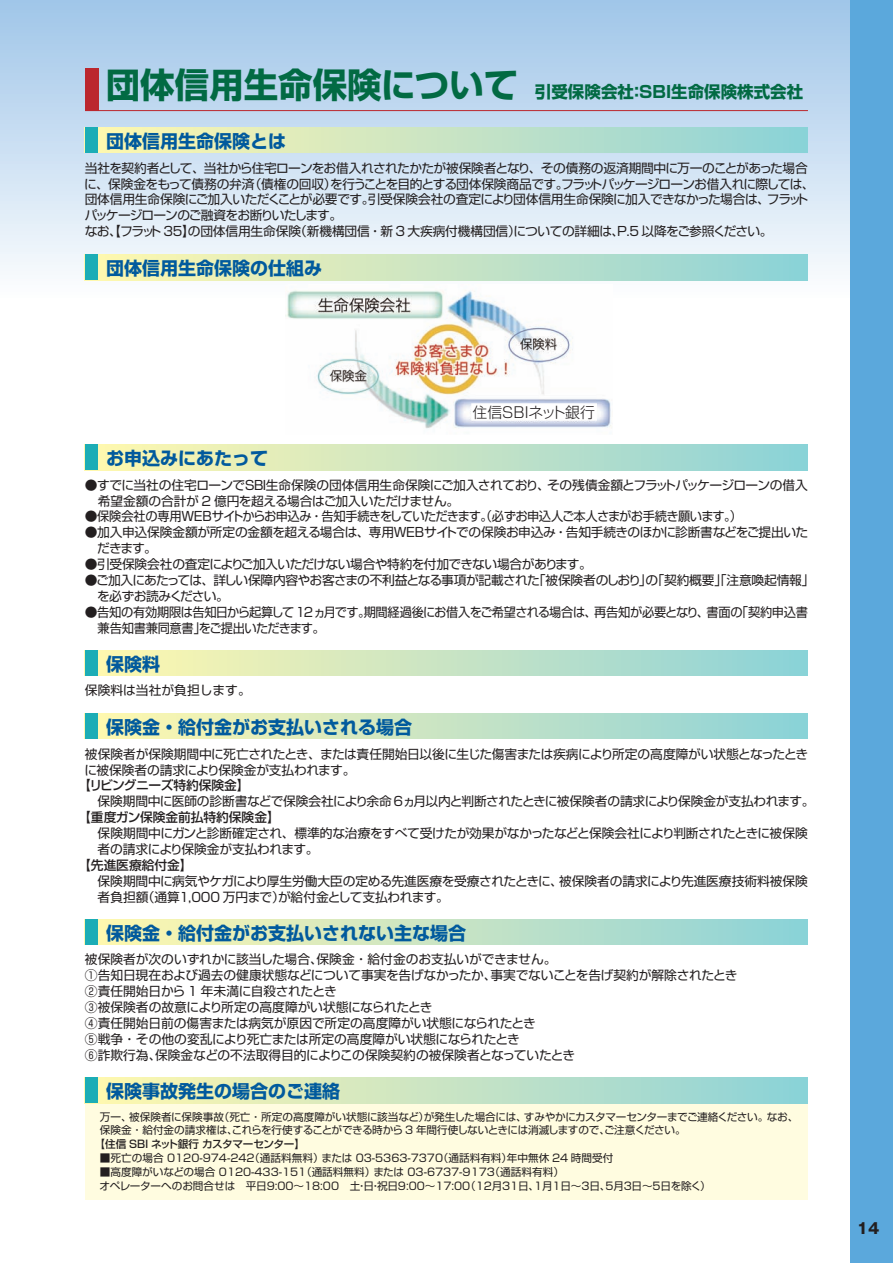
<style>
.page{position:relative;width:893px;height:1263px;background:#fff}
.page>*{position:absolute;margin:0;border:0;box-sizing:border-box;transform-origin:0 0}
.t1{font:700 18px "Shin Go Pro";color:#015a9d}
.t2{font:700 16.5px "Shin Go Pro";color:#026a43}
.t3{font:700 15px "Gothic MB101 Pro";color:#231f20}
.t4{font:300 14.85px "Shin Go Pr 6 N";color:#231f20}
.t5{font:12.75px/15.9px "Shin Go Pro";letter-spacing:-.03em;color:#231f20}
.t6{font:12.75px/15.9px "Shin Go Pro";letter-spacing:-.01em;color:#231f20}
.t7{font:500 12.75px "Shin Go Pro";letter-spacing:-.005em;color:#231f20}
.t8{font:12.75px "Shin Go Pro";color:#231f20}
.t9{font:10.65px/13.8px "Shin Go Pro";color:#231f20}
.t10{font:10.65px/13.8px "Shin Go Pro";letter-spacing:-.025em;color:#231f20}
.t11{font:500 10.65px "Shin Go Pro";letter-spacing:-.035em;color:#231f20}
.s1{font-size:34.5px}
</style>
<div class="page">
<div style="left:0;top:0;width:893px;height:298px;background:linear-gradient(to bottom,#9fc5e9,#fbfcfc)"></div>
<div style="left:850px;top:0;width:43px;height:1263px;background:#5ba8dc"></div>
<hr style="left:85px;top:110px;width:723px;height:1px;background:#bb272e">
<div style="left:85px;top:68px;width:14px;height:43px;background:#bb272e"></div>
<div style="left:85px;top:127px;width:723px;height:26px;background:linear-gradient(to right,#fff8ae,#8cd2d9)"></div>
<div style="left:85px;top:127px;width:13px;height:26px;background:#1cadb6"></div>
<div style="left:85px;top:444px;width:723px;height:26px;background:linear-gradient(to right,#fff8ae,#8cd2d9)"></div>
<div style="left:85px;top:444px;width:13px;height:26px;background:#1cadb6"></div>
<div style="left:85px;top:650px;width:723px;height:26px;background:linear-gradient(to right,#fff8ae,#8cd2d9)"></div>
<div style="left:85px;top:650px;width:13px;height:26px;background:#1cadb6"></div>
<div style="left:85px;top:713px;width:723px;height:26px;background:linear-gradient(to right,#fff8ae,#8cd2d9)"></div>
<div style="left:85px;top:713px;width:13px;height:26px;background:#1cadb6"></div>
<div style="left:85px;top:919px;width:723px;height:26px;background:linear-gradient(to right,#fff8ae,#8cd2d9)"></div>
<div style="left:85px;top:919px;width:13px;height:26px;background:#1cadb6"></div>
<div style="left:85px;top:1102px;width:723px;height:98px;background:#fffce0"></div>
<div style="left:85px;top:1078px;width:723px;height:25px;background:linear-gradient(to right,#fff8ae,#8cd2d9)"></div>
<div style="left:85px;top:1078px;width:13px;height:25px;background:#1cadb6"></div>
<img style="left:285px;top:284px;width:328px;height:145px">
<div style="left:85px;top:254px;width:723px;height:26px;background:linear-gradient(to right,#fff8ae,#8cd2d9)"></div>
<div style="left:85px;top:254px;width:13px;height:26px;background:#1cadb6"></div>
<div style="left:471px;top:403px;width:126px;height:17px;background:#fff"></div>
<p class="t2" style="left:106px;top:79px;width:699px"><span class="s1">団体信用生命保険について</span>　引受保険会社：SBI生命保険株式会社</p>
<h1 class="t1" style="left:106px;top:127px;width:181px">団体信用生命保険とは</h1>
<p class="t5" style="left:84px;top:158px;width:732px">当社を契約者として、当社から住宅ローンをお借入れされたかたが被保険者となり、その債務の返済期間中に万一のことがあった場合に、保険金をもって債務の弁済（債権の回収）を行うことを目的とする団体保険商品です。フラットパッケージローンお借入れに際しては、団体信用生命保険にご加入いただくことが必要です。引受保険会社の査定により団体信用生命保険に加入できなかった場合は、フラットパッケージローンのご融資をお断りいたします。<br>なお、【フラット 35】の団体信用生命保険（新機構団信・新 3 大疾病付機構団信）についての詳細は、P.5 以降をご参照ください。</p>
<h1 class="t1" style="left:106px;top:254px;width:217px">団体信用生命保険の仕組み</h1>
<h1 class="t1" style="left:106px;top:444px;width:163px">お申込みにあたって</h1>
<p class="t4" style="left:473px;top:400px;width:124px">住信SBIネット銀行</p>
<p class="t5" style="left:98px;top:475px;width:712px;text-indent:-13px">●すでに当社の住宅ローンでＳＢＩ生命保険の団体信用生命保険にご加入されており、その残債金額とフラットパッケージローンの借入希望金額の合計が 2 億円を超える場合はご加入いただけません。</p>
<p class="t5" style="left:85px;top:507px;width:659px">●保険会社の専用ＷEＢサイトからお申込み・告知手続きをしていただきます。（必ずお申込人ご本人さまがお手続き願います。）</p>
<p class="t5" style="left:97px;top:523px;width:712px;text-indent:-12px">●加入申込保険金額が所定の金額を超える場合は、専用ＷEＢサイトでの保険お申込み・告知手続きのほかに診断書などをご提出いただきます。</p>
<p class="t5" style="left:85px;top:555px;width:509px">●引受保険会社の査定によりご加入いただけない場合や特約を付加できない場合があります。</p>
<p class="t5" style="left:97px;top:571px;width:719px;text-indent:-12px">●ご加入にあたっては、詳しい保障内容やお客さまの不利益となる事項が記載された「被保険者のしおり」の「契約概要」「注意喚起情報」を必ずお読みください。</p>
<p class="t5" style="left:98px;top:603px;width:712px;text-indent:-13px">●告知の有効期限は告知日から起算して12ヵ月です。期間経過後にお借入をご希望される場合は、再告知が必要となり、書面の「契約申込書兼告知書兼同意書」をご提出いただきます。</p>
<h1 class="t1" style="left:106px;top:649px;width:55px">保険料</h1>
<p class="t8" style="left:85px;top:680px;width:167px">保険料は当社が負担します。</p>
<h1 class="t1" style="left:106px;top:712px;width:307px">保険金・給付金がお支払いされる場合</h1>
<p class="t5" style="left:84px;top:744px;width:725px">被保険者が保険期間中に死亡されたとき、または責任開始日以後に生じた傷害または疾病により所定の高度障がい状態となったときに被保険者の請求により保険金が支払われます。</p>
<p class="t7" style="left:78px;top:775px;width:173px">【リビングニーズ特約保険金】</p>
<p class="t5" style="left:98px;top:792px;width:718px">保険期間中に医師の診断書などで保険会社により余命6ヵ月以内と判断されたときに被保険者の請求により保険金が支払われます。</p>
<p class="t7" style="left:78px;top:807px;width:203px">【重度ガン保険金前払特約保険金】</p>
<p class="t5" style="left:98px;top:824px;width:712px">保険期間中にガンと診断確定され、標準的な治療をすべて受けたが効果がなかったなどと保険会社により判断されたときに被保険者の請求により保険金が支払われます。</p>
<p class="t7" style="left:78px;top:855px;width:116px">【先進医療給付金】</p>
<p class="t6" style="left:98px;top:872px;width:712px">保険期間中に病気やケガにより厚生労働大臣の定める先進医療を受療されたときに、被保険者の請求により先進医療技術料被保険者負担額（通算１,000 万円まで）が給付金として支払われます。</p>
<h1 class="t1" style="left:106px;top:918px;width:361px">保険金・給付金がお支払いされない主な場合</h1>
<p class="t6" style="left:85px;top:949px;width:654px">被保険者が次のいずれかに該当した場合、保険金・給付金のお支払いができません。<br>①告知日現在および過去の健康状態などについて事実を告げなかったか、事実でないことを告げ契約が解除されたとき②責任開始日から 1 年未満に自殺されたとき<br>③被保険者の故意により所定の高度障がい状態になられたとき<br>④責任開始日前の傷害または病気が原因で所定の高度障がい状態になられたとき<br>⑤戦争・その他の変乱により死亡または所定の高度障がい状態になられたとき<br>⑥詐欺行為、保険金などの不法取得目的によりこの保険契約の被保険者となっていたとき</p>
<h1 class="t1" style="left:106px;top:1077px;width:235px">保険事故発生の場合のご連絡</h1>
<p class="t10" style="left:100px;top:1108px;width:700px">万一、被保険者に保険事故（死亡・所定の高度障がい状態に該当など）が発生した場合には、すみやかにカスタマーセンターまでご連絡ください。なお、保険金・給付金の請求権は、これらを行使することができる時から 3 年間行使しないときには消滅しますので、ご注意ください。</p>
<p class="t11" style="left:95px;top:1135px;width:212px">【住信 SBI ネット銀行 カスタマーセンター】</p>
<p class="t9" style="left:100px;top:1150px;width:515px">■死亡の場合 0120-974-242（通話料無料）または 03-5363-7370（通話料有料）年中無休 24 時間受付</p>
<p class="t9" style="left:100px;top:1163px;width:613px">■高度障がいなどの場合 0120-433-151（通話料無料）または 03-6737-9173（通話料有料）<br>オペレーターヘのお問合せは　平日9:00～18:00　土・日・祝日9:00～17:00（12月31日、1月1日～3日、5月3日～5日を除く）</p>
<p class="t3" style="left:857px;top:1215px;width:24px">14</p>
</div>
